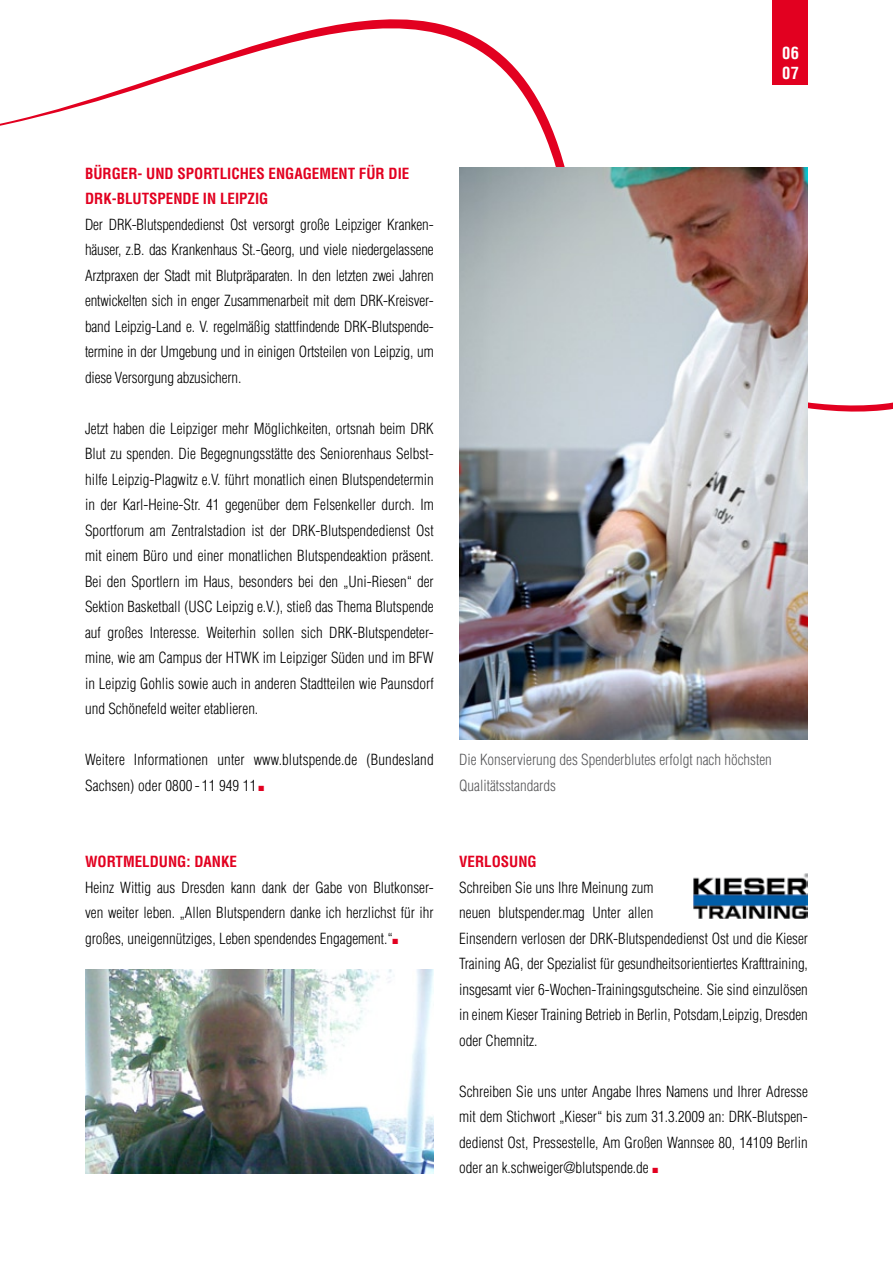
<style>
.page{position:relative;width:893px;height:1263px;background:#fff}
.page>*{position:absolute;margin:0;border:0;box-sizing:border-box;transform-origin:0 0}
.t1{font:700 condensed 16.5px/19.8px "Helvetica";color:#fff}
.t2{font:300 condensed 15px/25.5px "Helvetica";color:#000;text-align:justify}
.t3{font:700 condensed 15px/25.5px "Helvetica";color:#e20020}
.t4{font:300 condensed 15px/25.5px "Helvetica";color:#58585a}
.s1{color:#e20020}
</style>
<div class="page">
<svg style="left:0;top:0;width:893px;height:412px"></svg>
<img style="left:694px;top:874px;width:114px;height:44px">
<img style="left:85px;top:969px;width:349px;height:204px">
<img style="left:459px;top:167px;width:349px;height:573px">
<div style="left:773px;top:0;width:35px;height:85px;background:#e20020"></div>
<p class="t1" style="left:782px;top:43px;width:18px">06<br>07</p>
<p class="t3" style="left:85px;top:160px;width:326px">BÜRGER- UND SPORTLICHES ENGAGEMENT FÜR DIE<br>DRK-BLUTSPENDE IN LEIPZIG</p>
<p class="t2" style="left:85px;top:211px;width:350px">Der DRK-Blutspendedienst Ost versorgt große Leipziger Kranken&shy;häuser, z.B. das Krankenhaus St.-Georg, und viele niedergelassene Arztpraxen der Stadt mit Blutpräparaten. I n den letzten zwei Jahren entwickelten sich in enger Zusammenarbeit mit dem DRK-Kreisver&shy;band Leipzig-Land e. V. regelmäßig stattfindende DRK-Blutspende&shy;termine in der Umgebung und in einigen Ortsteilen von Leipzig, um diese Versorgung abzusichern.</p>
<p class="t2" style="left:85px;top:415px;width:350px;text-align:left">Jetzt haben die Leipziger mehr Möglichkeiten, ortsnah beim DRK Blut zu spenden. Die Begegnungsstätte des Seniorenhaus Selbst&shy;hilfe Leipzig-Plagwitz e.V. führt monatlich einen Blutspendetermin in der Karl-Heine-Str. 41 gegenüber dem Felsenkeller durch. I m Sportforum am Zentralstadion ist der DRK-Blutspendedienst Ost mit einem Büro und einer monatlichen Blutspendeaktion präsent.<br>Bei den Sportlern im Haus, besonders bei den „Uni-Riesen“ der Sektion Basketball (USC Leipzig e.V.), stieß das Thema Blutspende auf großes I nteresse. Weiterhin sollen sich DRK-Blutspendeter&shy;mine, wie am Campus der HTWK im Leipziger Süden und im BFW in Leipzig Gohlis sowie auch in anderen Stadtteilen wie Paunsdorf und Schönefeld weiter etablieren.</p>
<p class="t2" style="left:85px;top:747px;width:350px">Weitere I nformationen unter www.blutspende.de (Bundesland<br>Sachsen) oder 0800 - 11 949 11 <span class="s1">■</span></p>
<p class="t3" style="left:85px;top:849px;width:153px">WORTMELDUNG: DANKE</p>
<p class="t2" style="left:85px;top:874px;width:350px">Heinz Wittig aus Dresden kann dank der Gabe von Blutkonser&shy;ven weiter leben. „Allen Blutspendern danke ich herzlichst für ihr großes, uneigennütziges, Leben spendendes Engagement.“<span class="s1">■</span></p>
<p class="t4" style="left:459px;top:747px;width:314px">Die Konservierung des Spenderblutes erfolgt nach höchsten<br>Qualitätsstandards</p>
<p class="t3" style="left:459px;top:849px;width:79px">VERLOSUNG</p>
<p class="t2" style="left:459px;top:874px;width:350px;text-align:left">Schreiben Sie uns Ihre Meinung zum<br>neuen blutspender.mag Unter allen<br>Einsendern verlosen der DRK-Blutspendedienst Ost und die Kieser Training AG, der Spezialist für gesundheitsorientiertes Krafttraining, insgesamt vier 6-Wochen-Trainingsgutscheine. Sie sind einzulösen in einem Kieser Training Betrieb in Berlin, Potsdam,Leipzig, Dresden oder Chemnitz.</p>
<p class="t2" style="left:459px;top:1078px;width:350px">Schreiben Sie uns unter Angabe I hres Namens und I hrer Adresse mit dem Stichwort „Kieser“ bis zum 31.3.2009 an: DRK-Blutspen&shy;dedienst Ost, Pressestelle, Am Großen Wannsee 80, 14109 Berlin oder an k.schweiger@blutspende.de <span class="s1">■</span></p>
</div>
